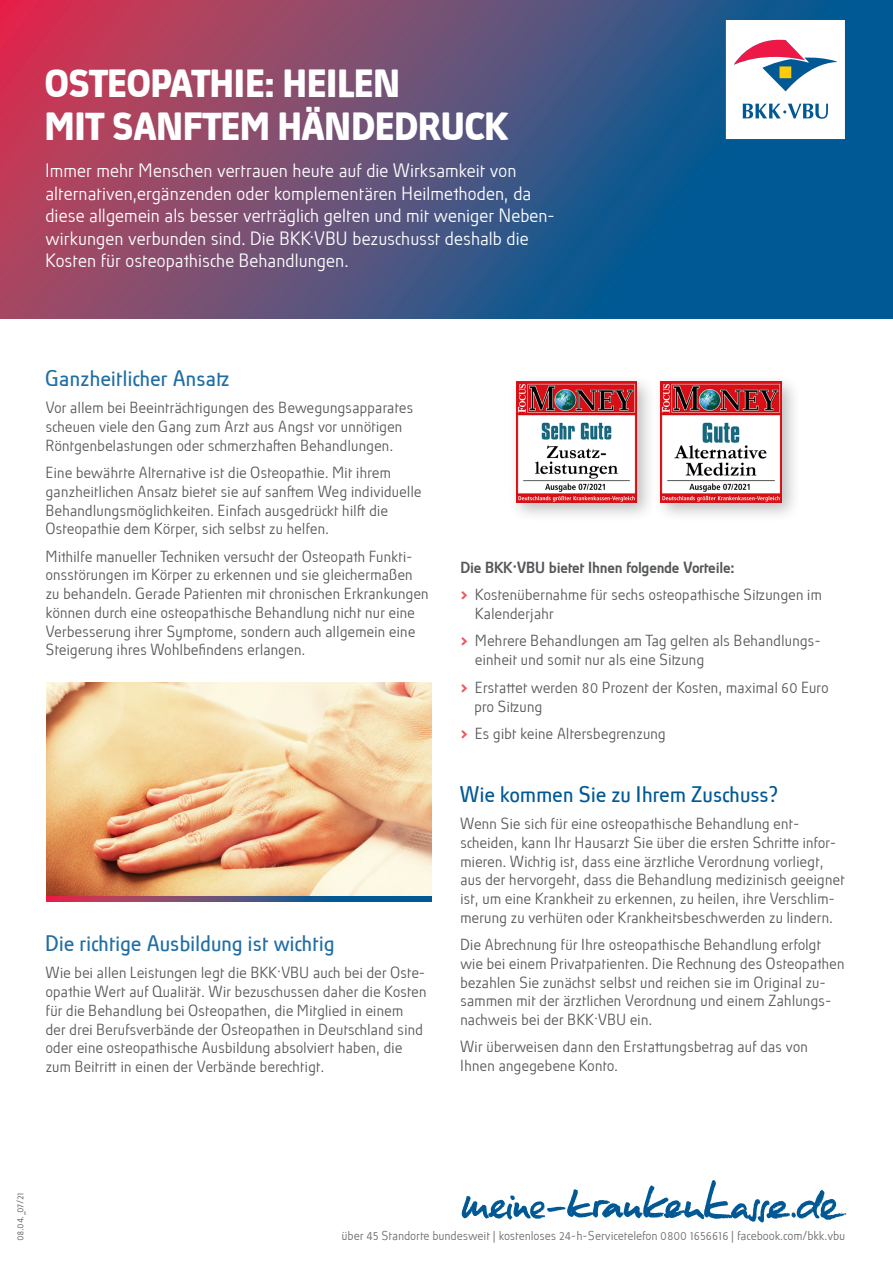
<style>
.page{position:relative;width:893px;height:1263px;background:#fff}
.page>*{position:absolute;margin:0;border:0;box-sizing:border-box;transform-origin:0 0}
.t1{font:700 36px/43.2px "Absolut Std";letter-spacing:-.01em;color:#fff}
.Headline_-_Cpoytext{font:21px "Absolut Std";color:#206ea4}
.Headline_-_Cpoytext-2{font:21px "Absolut Std";letter-spacing:-.005em;color:#005994}
.t2{font:300 18px/22.5px "Absolut Std";letter-spacing:-.005em;color:#fff}
.Copytext_-_10_12_5{font:300 15px/18.8px "Absolut Std";color:#57585a}
.Copytext_-_10_12_5-2{font:500 15px "Absolut Std";letter-spacing:-.005em;color:#57585a}
.t3{font:300 12px "Absolut Std";color:#6c6d70}
.t4{font:300 9px "Absolut Std";color:#57585a}
.s1{font-weight:700;color:#f0595f}
</style>
<div class="page">
<svg style="left:0;top:0;width:893px;height:319px;background:#58507a"></svg>
<svg style="left:726px;top:20px;width:119px;height:119px"></svg>
<svg style="left:462px;top:1180px;width:384px;height:42px"></svg>
<img style="left:47px;top:682px;width:385px;height:215px">
<svg style="left:47px;top:897px;width:385px;height:4px;background:#594d79"></svg>
<div style="left:508px;top:374px;width:148px;height:149px;background:#231f20;opacity:.3"></div>
<img style="left:516px;top:382px;width:120px;height:120px">
<div style="left:652px;top:374px;width:149px;height:149px;background:#231f20;opacity:.3"></div>
<img style="left:661px;top:382px;width:120px;height:120px">
<p class="t1" style="left:47px;top:62px;width:465px">OSTEOPATHIE: HEILEN<br>MIT SANFTEM HÄNDEDRUCK</p>
<p class="t2" style="left:47px;top:160px;width:512px">Immer mehr Menschen vertrauen heute auf die Wirksamkeit von alternativen,ergänzenden oder komplementären Heilmethoden, da diese allgemein als besser verträglich gelten und mit weniger Neben&shy;wirkungen verbunden sind. Die BKK·VBU bezuschusst deshalb die Kosten für osteopathische Behandlungen.</p>
<p class="Headline_-_Cpoytext" style="left:47px;top:365px;width:186px">Ganzheitlicher Ansatz</p>
<p class="Copytext_-_10_12_5" style="left:47px;top:398px;width:369px">Vor allem bei Beeinträchtigungen des Bewegungsapparates scheuen viele den Gang zum Arzt aus Angst vor unnötigen<br>Röntgenbelastungen oder schmerzhaften Behandlungen.</p>
<p class="Copytext_-_10_12_5" style="left:47px;top:463px;width:377px">Eine bewährte Alternative ist die Osteopathie. Mit ihrem ganzheitlichen Ansatz bietet sie auf sanftem Weg individuelle Behandlungsmöglichkeiten. Einfach ausgedrückt hilft die Osteopathie dem Körper, sich selbst zu helfen.</p>
<p class="Copytext_-_10_12_5" style="left:47px;top:547px;width:385px">Mithilfe manueller Techniken versucht der Osteopath Funkti&shy;onsstörungen im Körper zu erkennen und sie gleichermaßen zu behandeln. Gerade Patienten mit chronischen Erkrankungen können durch eine osteopathische Behandlung nicht nur eine Verbesserung ihrer Symptome, sondern auch allgemein eine Steigerung ihres Wohlbefindens erlangen.</p>
<p class="Headline_-_Cpoytext" style="left:47px;top:930px;width:291px">Die richtige Ausbildung ist wichtig</p>
<p class="Copytext_-_10_12_5" style="left:47px;top:963px;width:382px">Wie bei allen Leistungen legt die BKK·VBU auch bei der Oste&shy;opathie Wert auf Qualität. Wir bezuschussen daher die Kosten für die Behandlung bei Osteopathen, die Mitglied in einem der drei Berufsverbände der Osteopathen in Deutschland sind oder eine osteopathische Ausbildung absolviert haben, die zum Beitritt in einen der Verbände berechtigt.</p>
<p class="Copytext_-_10_12_5-2" style="left:461px;top:559px;width:275px">Die BKK·VBU bietet Ihnen folgende Vorteile:</p>
<p class="Copytext_-_10_12_5" style="left:476px;top:585px;width:349px;text-indent:-15px"><span class="s1">&gt;</span> Kostenübernahme für sechs osteopathische Sitzungen im<br>Kalenderjahr</p>
<p class="Copytext_-_10_12_5" style="left:476px;top:632px;width:348px;text-indent:-15px"><span class="s1">&gt;</span> Mehrere Behandlungen am Tag gelten als Behandlungs&shy;einheit und somit nur als eine Sitzung</p>
<p class="Copytext_-_10_12_5" style="left:475px;top:678px;width:356px;text-indent:-14px"><span class="s1">&gt;</span> Erstattet werden 80 Prozent der Kosten, maximal 60 Euro pro Sitzung</p>
<p class="Copytext_-_10_12_5" style="left:461px;top:724px;width:207px"><span class="s1">&gt;</span> Es gibt keine Altersbegrenzung</p>
<p class="Headline_-_Cpoytext-2" style="left:461px;top:781px;width:320px">Wie kommen Sie zu Ihrem Zuschuss?</p>
<p class="Copytext_-_10_12_5" style="left:461px;top:814px;width:386px">Wenn Sie sich für eine osteopathische Behandlung ent&shy;scheiden, kann Ihr Hausarzt Sie über die ersten Schritte infor&shy;mieren. Wichtig ist, dass eine ärztliche Verordnung vorliegt, aus der hervorgeht, dass die Behandlung medizinisch geeignet ist, um eine Krankheit zu erkennen, zu heilen, ihre Verschlim&shy;merung zu verhüten oder Krankheitsbeschwerden zu lindern.</p>
<p class="Copytext_-_10_12_5" style="left:461px;top:935px;width:386px">Die Abrechnung für Ihre osteopathische Behandlung erfolgt wie bei einem Privatpatienten. Die Rechnung des Osteopathen bezahlen Sie zunächst selbst und reichen sie im Original zu&shy;sammen mit der ärztlichen Verordnung und einem Zahlungs&shy;nachweis bei der BKK·VBU ein.</p>
<p class="Copytext_-_10_12_5" style="left:461px;top:1038px;width:349px">Wir überweisen dann den Erstattungsbetrag auf das von<br>Ihnen angegebene Konto.</p>
<p class="t4" style="left:14px;top:1240px;width:50px;rotate:-90deg">08.04._07/21</p>
<p class="t3" style="left:343px;top:1228px;width:505px">über 45 Standorte bundesweit | kostenloses 24-h-Servicetelefon 0800 1656616 | facebook.com/bkk.vbu</p>
</div>
